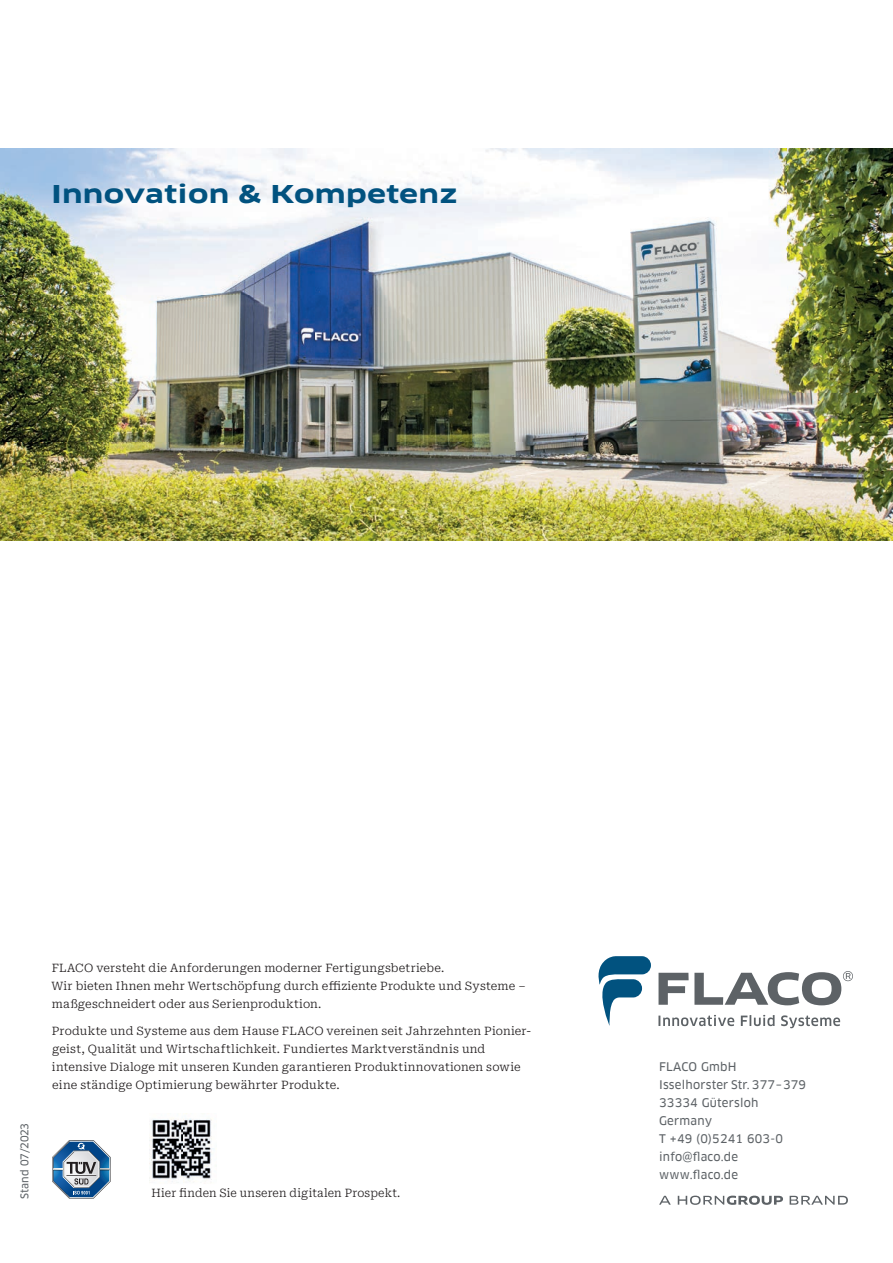
<style>
.page{position:relative;width:893px;height:1263px;background:#fff}
.page>*{position:absolute;margin:0;border:0;box-sizing:border-box;transform-origin:0 0}
.t1{font:700 24px "Clan OT Extd";letter-spacing:.01em;color:#01527f}
.t2{font:300 11.7px/18px "Roboto Serif";letter-spacing:.01em;color:#231f20}
.t3{font:11.7px/18px "Clan Pro News";letter-spacing:.02em;color:#5d6266}
.t4{font:10.5px "Clan OT News";letter-spacing:-.01em;color:#5d6266}
</style>
<div class="page">
<img style="left:0;top:149px;width:893px;height:391px">
<svg style="left:52px;top:1140px;width:59px;height:59px"></svg>
<img style="left:149px;top:1113px;width:65px;height:70px">
<svg style="left:658px;top:971px;width:195px;height:34px"></svg>
<svg style="left:658px;top:1015px;width:182px;height:13px"></svg>
<svg style="left:598px;top:956px;width:53px;height:70px"></svg>
<svg style="left:659px;top:1196px;width:12px;height:8px"></svg>
<svg style="left:678px;top:1195px;width:105px;height:10px"></svg>
<svg style="left:790px;top:1196px;width:58px;height:8px"></svg>
<h1 class="t1" style="left:51px;top:179px;width:408px">Innovation &amp; Kompetenz</h1>
<p class="t4" style="left:18px;top:1198px;width:77px;rotate:-90deg">Stand 07/2023</p>
<p class="t2" style="left:51px;top:958px;width:476px">FLACO versteht die Anforderungen moderner Fertigungsbetriebe.<br>Wir bieten Ihnen mehr Wertschöpfung durch effiziente Produkte und Systeme – maßgeschneidert oder aus Serienproduktion.</p>
<p class="t2" style="left:52px;top:1021px;width:481px">Produkte und Systeme aus dem Hause FLACO vereinen seit Jahrzehnten Pionier&shy;geist, Qualität und Wirtschaftlichkeit. Fundiertes Marktverständnis und intensive Dialoge mit unseren Kunden garantieren Produktinnovationen sowie eine ständige Optimierung bewährter Produkte.</p>
<p class="t2" style="left:152px;top:1183px;width:250px">Hier finden Sie unseren digitalen Prospekt.</p>
<p class="t3" style="left:659px;top:1058px;width:149px">FLACO GmbH<br>Isselhorster Str. 377–379<br>33334 Gütersloh<br>Germany<br>T +49 (0)5241 603-0 info@flaco.de www.flaco.de</p>
</div>
